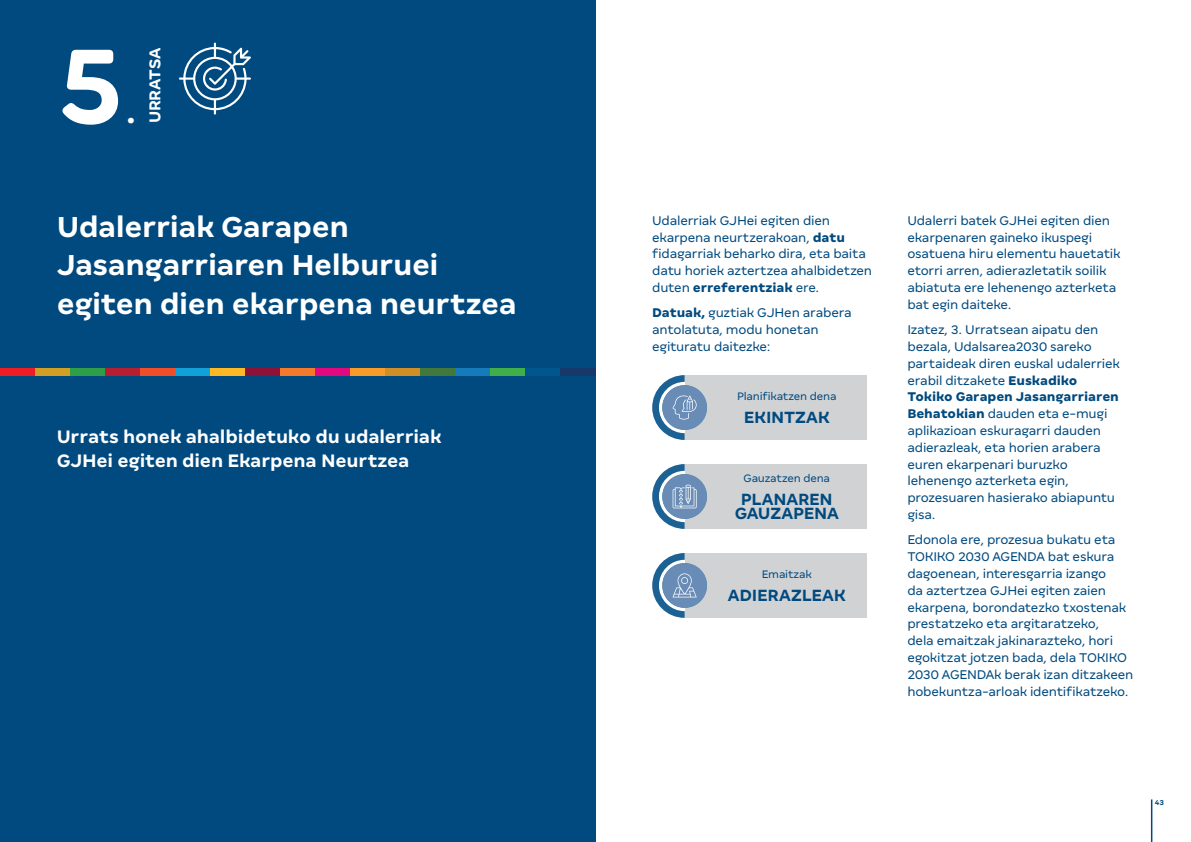
<style>
.page{position:relative;width:1191px;height:842px;background:#fff}
.page>*{position:absolute;margin:0;border:0;box-sizing:border-box;transform-origin:0 0}
.t1{font:700 119.9px "Margem Rounded";color:#fff}
.t2{font:700 36.9px "Margem Rounded";color:#fff}
.t3{font:700 32px/38.4px "Margem";letter-spacing:-.015em;color:#fff}
.t4{font:700 20px/24px "Margem";letter-spacing:-.01em;color:#fff}
.t5{font:700 18px/14px "Margem";letter-spacing:-.01em;color:#004a7f;text-align:center}
.t6{font:700 17.5px "Margem Rounded";letter-spacing:-.01em;color:#fff}
.t7{font:14px/16.8px "Margem";letter-spacing:-.015em;color:#004a7f}
.t8{font:12px "Margem";letter-spacing:-.015em;color:#004a7f}
.t9{font:700 8px "Margem";color:#004a7f}
.s1{font-weight:800}
</style>
<div class="page">
<hr style="left:1150px;top:799px;width:2px;height:43px;background:#004a7f">
<div style="left:684px;top:375px;width:182px;height:65px;background:#d1d2d4"></div>
<div style="left:662px;top:385px;width:45px;height:45px;background:#688cb6;border-radius:50%"></div>
<svg style="left:652px;top:375px;width:44px;height:65px"></svg>
<div style="left:684px;top:464px;width:182px;height:65px;background:#d1d2d4"></div>
<div style="left:662px;top:474px;width:45px;height:45px;background:#688cb6;border-radius:50%"></div>
<svg style="left:652px;top:464px;width:44px;height:65px"></svg>
<div style="left:684px;top:553px;width:182px;height:65px;background:#d1d2d4"></div>
<div style="left:662px;top:563px;width:45px;height:45px;background:#688cb6;border-radius:50%"></div>
<svg style="left:652px;top:553px;width:44px;height:65px"></svg>
<div style="left:0;top:0;width:595px;height:842px;background:#004a7f"></div>
<div style="left:0;top:368px;width:35px;height:7px;background:#ee1d23"></div>
<div style="left:35px;top:368px;width:35px;height:7px;background:#d19f24"></div>
<div style="left:70px;top:368px;width:35px;height:7px;background:#2e9e48"></div>
<div style="left:105px;top:368px;width:35px;height:7px;background:#b61f32"></div>
<div style="left:140px;top:368px;width:35px;height:7px;background:#f04d28"></div>
<div style="left:175px;top:368px;width:35px;height:7px;background:#12a0db"></div>
<div style="left:210px;top:368px;width:35px;height:7px;background:#fcb825"></div>
<div style="left:245px;top:368px;width:35px;height:7px;background:#8e1238"></div>
<div style="left:280px;top:368px;width:35px;height:7px;background:#f4792a"></div>
<div style="left:315px;top:368px;width:35px;height:7px;background:#e20980"></div>
<div style="left:350px;top:368px;width:35px;height:7px;background:#f89c27"></div>
<div style="left:385px;top:368px;width:35px;height:7px;background:#cf8f26"></div>
<div style="left:420px;top:368px;width:35px;height:7px;background:#43783d"></div>
<div style="left:455px;top:368px;width:35px;height:7px;background:#167bba"></div>
<div style="left:490px;top:368px;width:35px;height:7px;background:#40ae49"></div>
<div style="left:525px;top:368px;width:35px;height:7px;background:#01568d"></div>
<div style="left:560px;top:368px;width:35px;height:7px;background:#17396a"></div>
<svg style="left:179px;top:43px;width:72px;height:72px"></svg>
<h1 class="t1" style="left:57px;top:15px;width:71px">5</h1>
<h2 class="t2" style="left:126px;top:90px;width:11px">.</h2>
<p class="t6" style="left:145px;top:123px;width:77px;rotate:-90deg">URRATSA</p>
<h3 class="t3" style="left:57px;top:207px;width:461px">Udalerriak Garapen<br>Jasangarriaren Helburuei egiten dien ekarpena neurtzea</h3>
<h3 class="t4" style="left:57px;top:424px;width:386px">Urrats honek ahalbidetuko du udalerriak<br>GJHei egiten dien Ekarpena Neurtzea</h3>
<p class="t7" style="left:652px;top:212px;width:221px">Udalerriak GJHei egiten dien ekarpena neurtzerakoan, <span class="s1">datu </span>fidagarriak beharko dira, eta baita datu horiek aztertzea ahalbidetzen duten <span class="s1">erreferentziak</span> ere.</p>
<p class="t7" style="left:652px;top:304px;width:201px"><span class="s1">Datuak,</span> guztiak GJHen arabera antolatuta, modu honetan egituratu daitezke:</p>
<p class="t8" style="left:737px;top:389px;width:101px">Planifikatzen dena</p>
<p class="t5" style="left:743px;top:410px;width:88px">EKINTZAK</p>
<p class="t8" style="left:743px;top:471px;width:88px">Gauzatzen dena</p>
<p class="t5" style="left:734px;top:492px;width:106px">PLANAREN<br>GAUZAPENA</p>
<p class="t8" style="left:762px;top:567px;width:52px">Emaitzak</p>
<p class="t5" style="left:728px;top:588px;width:119px">ADIERAZLEAK</p>
<p class="t7" style="left:907px;top:212px;width:214px">Udalerri batek GJHei egiten dien ekarpenaren gaineko ikuspegi osatuena hiru elementu hauetatik etorri arren, adierazletatik soilik abiatuta ere lehenengo azterketa bat egin daiteke.</p>
<p class="t7" style="left:907px;top:321px;width:214px">Izatez, 3. Urratsean aipatu den bezala, Udalsarea2030 sareko partaideak diren euskal udalerriek erabil ditzakete <span class="s1">Euskadiko<br>Tokiko Garapen Jasangarriaren<br>Behatokian</span> dauden eta e-mugi aplikazioan eskuragarri dauden adierazleak, eta horien arabera euren ekarpenari buruzko lehenengo azterketa egin, prozesuaren hasierako abiapuntu gisa.</p>
<p class="t7" style="left:907px;top:531px;width:227px">Edonola ere, prozesua bukatu eta TOKIKO 2030 AGENDA bat eskura dagoenean, interesgarria izango<br>da aztertzea GJHei egiten zaien ekarpena, borondatezko txostenak prestatzeko eta argitaratzeko,<br>dela emaitzak jakinarazteko, hori egokitzat jotzen bada, dela TOKIKO 2030 AGENDAk berak izan ditzakeen hobekuntza-arloak identifikatzeko.</p>
<p class="t9" style="left:1154px;top:797px;width:11px">43</p>
</div>
